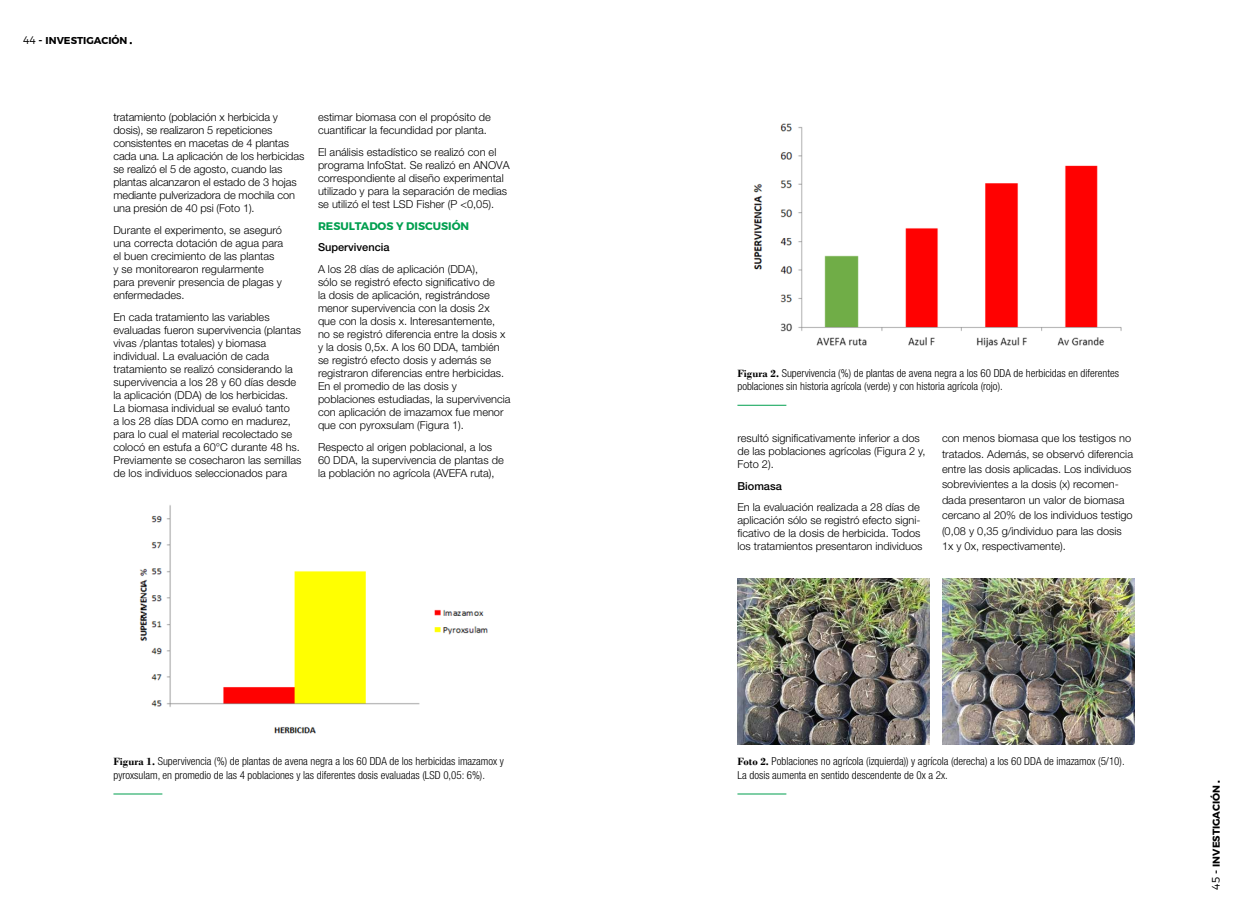
<style>
.page{position:relative;width:1248px;height:908px;background:#fff}
.page>*{position:absolute;margin:0;border:0;box-sizing:border-box;transform-origin:0 0}
.t1{font:300 11px/13px "Helvetica Neue LT Std";color:#000}
.t2{font:300 condensed 11px/13.2px "Helvetica Neue LT Std";color:#000}
.t3{font:700 11px "Montserrat";color:#009f4f}
.t4{font:500 11px "Helvetica Neue LT Std";color:#000}
.t5{font:700 10px "Montserrat";color:#000}
.s1{font-weight:300;font-size:11px}
.s2{font-size:11px}
.s3{font-family:"Bodoni";font-weight:700;font-stretch:normal}
</style>
<div class="page">
<hr style="left:113px;top:793px;width:49px;height:1px;background:#009f4f">
<img style="left:139px;top:505px;width:349px;height:229px">
<hr style="left:737px;top:404px;width:49px;height:1px;background:#009f4f">
<hr style="left:737px;top:793px;width:49px;height:1px;background:#009f4f">
<img style="left:737px;top:578px;width:192px;height:165px">
<img style="left:942px;top:578px;width:192px;height:165px">
<img style="left:753px;top:123px;width:369px;height:225px">
<p class="t5" style="left:23px;top:34px;width:106px"><span class="s1">44</span> <span class="s2">-</span> INVESTIGACIÓN</p>
<p class="t1" style="left:113px;top:111px;width:192px">tratamiento (población x herbicida y dosis), se realizaron 5 repeticiones consistentes en macetas de 4 plantas cada una. La aplicación de los herbicidas se realizó el 5 de agosto, cuando las plantas alcanzaron el estado de 3 hojas mediante pulverizadora de mochila con una presión de 40 psi (Foto 1).</p>
<p class="t1" style="left:113px;top:223px;width:171px">Durante el experimento, se aseguró una correcta dotación de agua para el buen crecimiento de las plantas<br>y se monitorearon regularmente para prevenir presencia de plagas y enfermedades.</p>
<p class="t1" style="left:113px;top:310px;width:189px">En cada tratamiento las variables evaluadas fueron supervivencia (plantas vivas /plantas totales) y biomasa individual. La evaluación de cada tratamiento se realizó considerando la supervivencia a los 28 y 60 días desde la aplicación (DDA) de los herbicidas.<br>La biomasa individual se evaluó tanto<br>a los 28 días DDA como en madurez, para lo cual el material recolectado se colocó en estufa a 60°C durante 48 hs.<br>Previamente se cosecharon las semillas de los individuos seleccionados para</p>
<p class="t1" style="left:318px;top:111px;width:174px">estimar biomasa con el propósito de cuantificar la fecundidad por planta.</p>
<p class="t1" style="left:318px;top:145px;width:193px">El análisis estadístico se realizó con el programa InfoStat. Se realizó en ANOVA correspondiente al diseño experimental utilizado y para la separación de medias se utilizó el test LSD Fisher (P &lt;0,05).</p>
<p class="t3" style="left:318px;top:219px;width:153px">RESULTADOS Y DISCUSIÓN</p>
<p class="t4" style="left:318px;top:241px;width:73px">Supervivencia</p>
<p class="t1" style="left:318px;top:262px;width:194px">A los 28 días de aplicación (DDA),<br>sólo se registró efecto significativo de<br>la dosis de aplicación, registrándose menor supervivencia con la dosis 2x<br>que con la dosis x. Interesantemente,<br>no se registró diferencia entre la dosis x y la dosis 0,5x. A los 60 DDA, también se registró efecto dosis y además se registraron diferencias entre herbicidas.<br>En el promedio de las dosis y poblaciones estudiadas, la supervivencia con aplicación de imazamox fue menor que con pyroxsulam (Figura 1).</p>
<p class="t1" style="left:318px;top:439px;width:187px">Respecto al origen poblacional, a los<br>60 DDA, la supervivencia de plantas de la población no agrícola (AVEFA ruta),</p>
<p class="t1" style="left:737px;top:431px;width:189px">resultó significativamente inferior a dos de las poblaciones agrícolas (Figura 2 y,<br>Foto 2).</p>
<p class="t4" style="left:737px;top:479px;width:46px">Biomasa</p>
<p class="t1" style="left:737px;top:500px;width:186px">En la evaluación realizada a 28 días de aplicación sólo se registró efecto signi&shy;ficativo de la dosis de herbicida. Todos los tratamientos presentaron individuos</p>
<p class="t2" style="left:737px;top:366px;width:383px"><span class="s3">Figura 2.</span> Supervivencia (%) de plantas de avena negra a los 60 DDA de herbicidas en diferentes poblaciones sin historia agrícola (verde) y con historia agrícola (rojo).</p>
<p class="t1" style="left:941px;top:430px;width:192px;line-height:15.4px">con menos biomasa que los testigos no tratados. Además, se observó diferencia entre las dosis aplicadas. Los individuos sobrevivientes a la dosis (x) recomen&shy;dada presentaron un valor de biomasa cercano al 20% de los individuos testigo (0,08 y 0,35 g/individuo para las dosis 1x y 0x, respectivamente).</p>
<p class="t2" style="left:113px;top:754px;width:392px"><span class="s3">Figura 1.</span> Supervivencia (%) de plantas de avena negra a los 60 DDA de los herbicidas imazamox y pyroxsulam, en promedio de las 4 poblaciones y las diferentes dosis evaluadas (LSD 0,05: 6%).</p>
<p class="t2" style="left:737px;top:754px;width:388px"><span class="s3">Foto 2.</span> Poblaciones no agrícola (izquierda)) y agrícola (derecha) a los 60 DDA de imazamox (5/10).<br>La dosis aumenta en sentido descendente de 0x a 2x.</p>
<p class="t5" style="left:1209px;top:889px;width:106px;rotate:-90deg"><span class="s1">45</span> <span class="s2">-</span> INVESTIGACIÓN</p>
</div>
